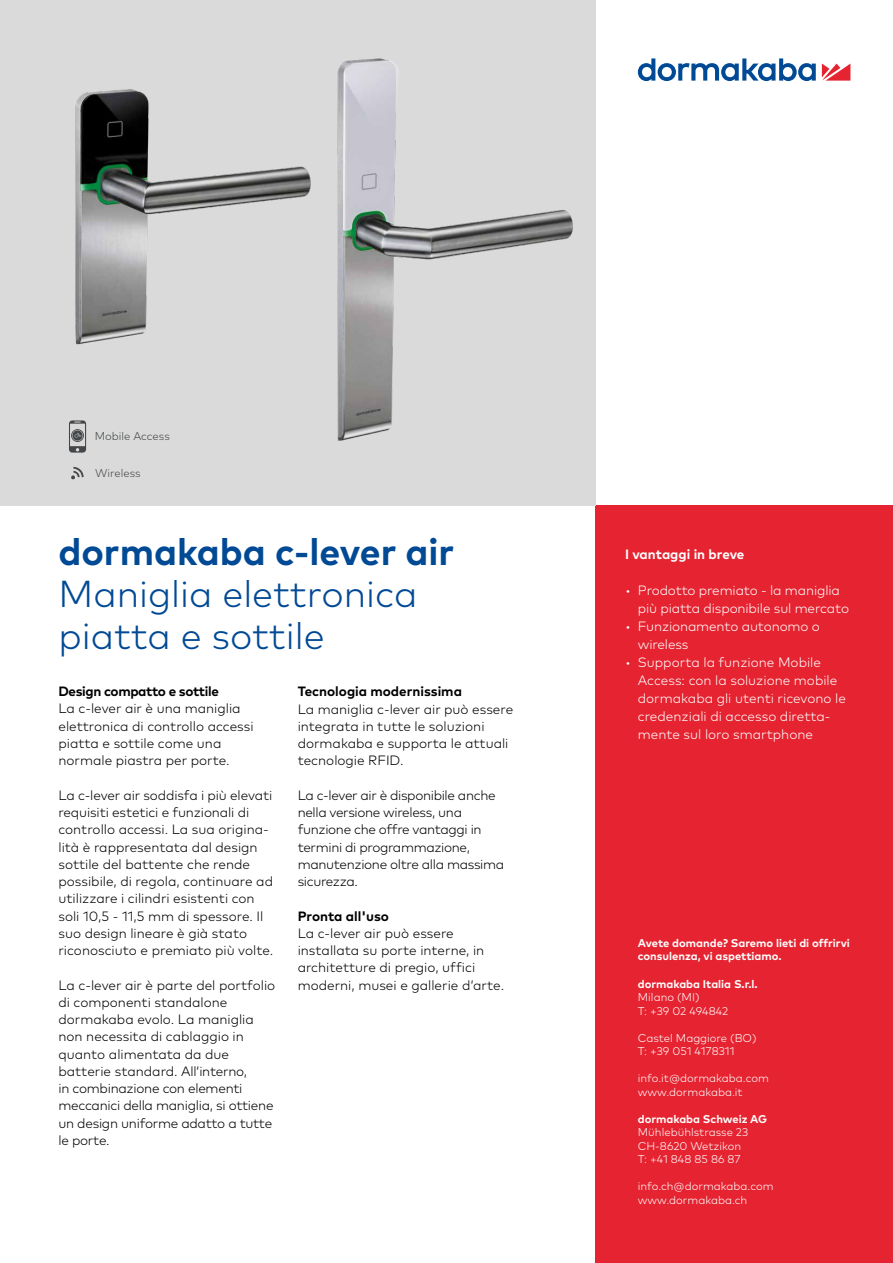
<style>
.page{position:relative;width:893px;height:1263px;background:#fff}
.page>*{position:absolute;margin:0;border:0;box-sizing:border-box;transform-origin:0 0}
.t1{font:300 37.5px/42px "Mark Pro";color:#004994}
.t2{font:700 37.5px "Mark Pro";color:#004994}
.t3{font:300 13.5px/17.2px "Mark Pro";color:#000}
.t4{font:300 13.5px/18px "Mark Pro";letter-spacing:-.005em;color:#fff}
.t5{font:300 13.5px/17.2px "Mark Pro";letter-spacing:-.025em;color:#000}
.t6{font:700 13.5px "Mark Pro";color:#000}
.t7{font:700 13.5px "Mark Pro";letter-spacing:-.025em;color:#000}
.t8{font:700 13.5px "Mark Pro";letter-spacing:-.005em;color:#fff}
.t9{font:300 11.25px/13.5px "Mark Pro";color:#fff}
.t10{font:700 11.25px/13.5px "Mark Pro";color:#fff}
.t11{font:300 11.25px "Mark Pro";color:#444749}
</style>
<div class="page">
<svg style="left:822px;top:64px;width:28px;height:17px"></svg>
<svg style="left:638px;top:58px;width:178px;height:23px"></svg>
<div style="left:595px;top:505px;width:298px;height:758px;background:#e62330"></div>
<div style="left:0;top:0;width:595px;height:505px;background:#dadada"></div>
<img style="left:75px;top:89px;width:236px;height:256px">
<img style="left:337px;top:58px;width:236px;height:383px">
<svg style="left:71px;top:467px;width:13px;height:12px"></svg>
<svg style="left:69px;top:420px;width:17px;height:33px"></svg>
<p class="t11" style="left:95px;top:427px;width:77px">Mobile Access</p>
<p class="t11" style="left:95px;top:465px;width:47px">Wireless</p>
<h1 class="t2" style="left:58px;top:523px;width:397px">dormakaba c-lever air</h1>
<h1 class="t1" style="left:58px;top:570px;width:360px">Maniglia elettronica piatta e sottile</h1>
<p class="t7" style="left:58px;top:681px;width:162px">Design compatto e sottile</p>
<p class="t3" style="left:58px;top:699px;width:197px">La c-lever air è una maniglia elettronica di controllo accessi piatta e sottile come una normale piastra per porte.</p>
<p class="t3" style="left:58px;top:785px;width:216px">La c-lever air soddisfa i più elevati requisiti estetici e funzionali di controllo accessi. La sua origina&shy;lità è rappresentata dal design sottile del battente che rende possibile, di regola, continuare ad utilizzare i cilindri esistenti con soli 10,5 - 11,5 mm di spessore. Il suo design lineare è già stato riconosciuto e premiato più volte.</p>
<p class="t3" style="left:58px;top:975px;width:218px">La c-lever air è parte del portfolio di componenti standalone dormakaba evolo. La maniglia non necessita di cablaggio in quanto alimentata da due batterie standard. All‘interno,<br>in combinazione con elementi meccanici della maniglia, si ottiene un design uniforme adatto a tutte le porte.</p>
<p class="t6" style="left:298px;top:681px;width:166px">Tecnologia modernissima</p>
<p class="t3" style="left:298px;top:699px;width:217px">La maniglia c-lever air può essere integrata in tutte le soluzioni dormakaba e supporta le attuali tecnologie RFID.</p>
<p class="t5" style="left:298px;top:785px;width:208px">La c-lever air è disponibile anche nella versione wireless, una funzione che offre vantaggi in termini di programmazione, manutenzione oltre alla massima sicurezza.</p>
<p class="t6" style="left:298px;top:905px;width:93px">Pronta all'uso</p>
<p class="t3" style="left:298px;top:923px;width:208px">La c-lever air può essere installata su porte interne, in architetture di pregio, uffici moderni, musei e gallerie d‘arte.</p>
<p class="t8" style="left:625px;top:543px;width:121px">I vantaggi in breve</p>
<p class="t4" style="left:638px;top:580px;width:213px;text-indent:-13px">• Prodotto premiato - la maniglia più piatta disponibile sul mercato</p>
<p class="t4" style="left:638px;top:616px;width:184px;text-indent:-13px">• Funzionamento autonomo o wireless</p>
<p class="t4" style="left:638px;top:652px;width:210px;text-indent:-13px">• Supporta la funzione Mobile<br>Access: con la soluzione mobile dormakaba gli utenti ricevono le credenziali di accesso diretta&shy;mente sul loro smartphone</p>
<p class="t10" style="left:638px;top:935px;width:214px">Avete domande? Saremo lieti di offrirvi consulenza, vi aspettiamo.</p>
<p class="t10" style="left:638px;top:976px;width:121px">dormakaba Italia S.r.l.</p>
<p class="t9" style="left:638px;top:989px;width:92px">Milano (MI)<br>T: +39 02 494842</p>
<p class="t9" style="left:638px;top:1030px;width:120px">Castel Maggiore (BO)<br>T: +39 051 4178311</p>
<p class="t9" style="left:638px;top:1070px;width:133px">info.it@dormakaba.com www.dormakaba.it</p>
<p class="t10" style="left:638px;top:1111px;width:131px">dormakaba Schweiz AG</p>
<p class="t9" style="left:638px;top:1124px;width:112px">Mühlebühlstrasse 23<br>CH-8620 Wetzikon<br>T: +41 848 85 86 87</p>
<p class="t9" style="left:638px;top:1178px;width:137px">info.ch@dormakaba.com www.dormakaba.ch</p>
</div>
